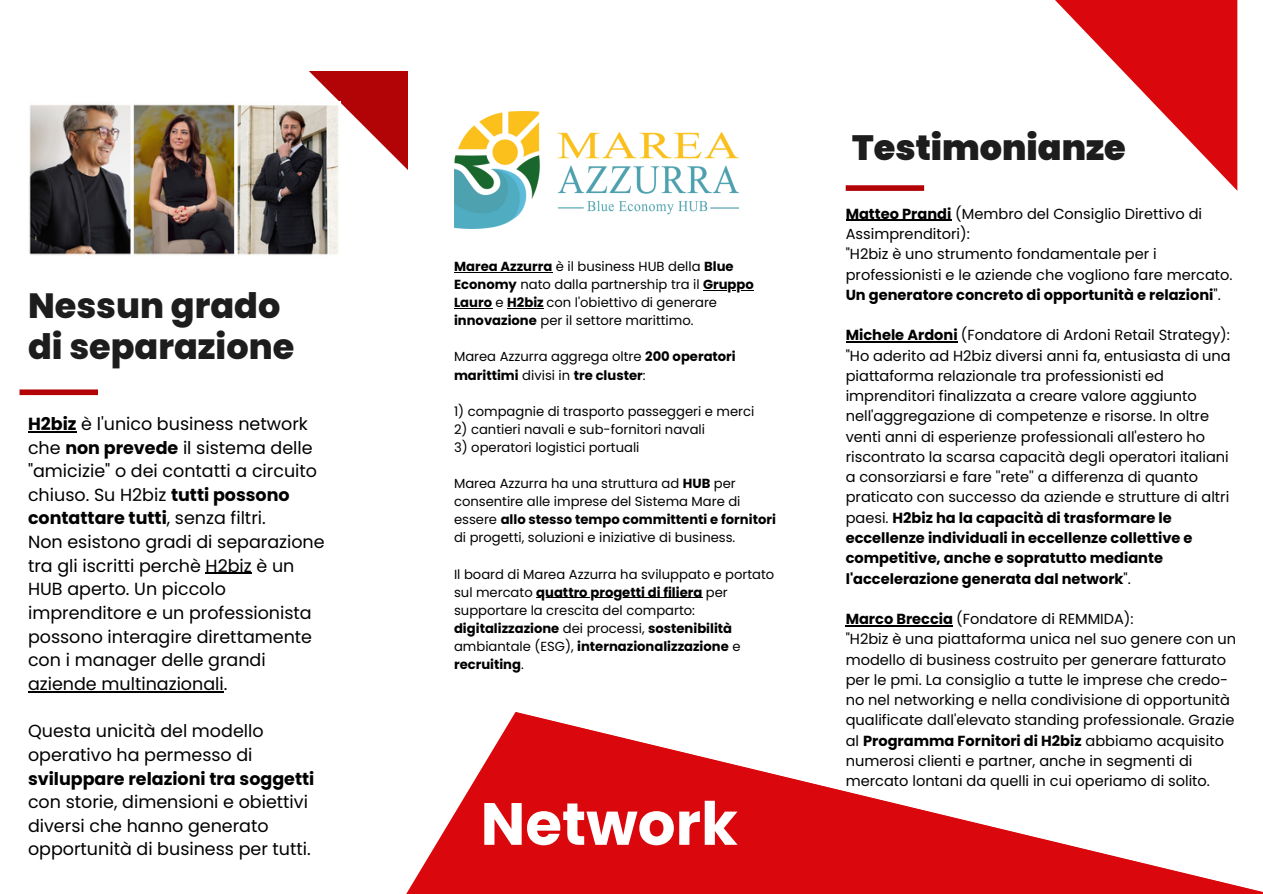
<style>
.page{position:relative;width:1263px;height:894px;background:#fff}
.page>*{position:absolute;margin:0;border:0;box-sizing:border-box;transform-origin:0 0}
.t1{font:700 59.55px "Poppins";color:#fff}
.t2{font:800 34.95px/41.5px "Poppins";color:#1d1d1d}
.t3{font:900 34.95px "Poppins";color:#1d1d1d}
.t4{font:17.55px/23.7px "Poppins";color:#000}
.t5{font:14.55px/20.2px "Poppins";color:#000}
.t6{font:13.2px/18.1px "Poppins";color:#000}
.s1{font-weight:700}
</style>
<div class="page">
<svg style="left:309px;top:71px;width:99px;height:99px"></svg>
<div style="left:20px;top:389px;width:78px;height:6px;background:#b20307"></div>
<hr style="left:28px;top:431px;width:49px;height:1px;background:#000">
<hr style="left:206px;top:572px;width:46px;height:2px;background:#000">
<hr style="left:28px;top:691px;width:196px;height:1px;background:#000">
<div style="left:846px;top:185px;width:78px;height:6px;background:#b20307"></div>
<svg style="left:407px;top:712px;width:856px;height:181px;fill:#da0c10"></svg>
<svg style="left:1055px;top:0;width:182px;height:191px"></svg>
<img style="left:454px;top:112px;width:285px;height:117px">
<img style="left:29px;top:102px;width:312px;height:153px">
<hr style="left:846px;top:220px;width:105px;height:1px;background:#000">
<hr style="left:846px;top:341px;width:112px;height:1px;background:#000">
<hr style="left:846px;top:625px;width:107px;height:1px;background:#000">
<hr style="left:454px;top:272px;width:98px;height:1px;background:#000">
<hr style="left:703px;top:290px;width:51px;height:1px;background:#000">
<hr style="left:454px;top:308px;width:38px;height:1px;background:#000">
<hr style="left:507px;top:308px;width:37px;height:1px;background:#000">
<hr style="left:536px;top:597px;width:166px;height:1px;background:#000">
<p class="t2" style="left:28px;top:285px;width:268px">Nessun grado di separazione</p>
<p class="t4" style="left:28px;top:412px;width:298px"><span class="s1">H2biz</span> è l'unico business network che <span class="s1">non prevede</span> il sistema delle "amicizie" o dei contatti a circuito chiuso. Su H2biz <span class="s1">tutti possono contattare tutti</span>, senza filtri.<br>Non esistono gradi di separazione tra gli iscritti perchè H2biz è un<br>HUB aperto. Un piccolo imprenditore e un professionista possono interagire direttamente con i manager delle grandi aziende multinazionali.</p>
<p class="t4" style="left:28px;top:719px;width:288px">Questa unicità del modello operativo ha permesso di <span class="s1">sviluppare relazioni tra soggetti </span>con storie, dimensioni e obiettivi diversi che hanno generato opportunità di business per tutti.</p>
<p class="t6" style="left:454px;top:257px;width:301px"><span class="s1">Marea Azzurra</span> è il business HUB della <span class="s1">Blue<br>Economy</span> nato dalla partnership tra il <span class="s1">Gruppo</span></p>
<p class="t6" style="left:454px;top:293px;width:265px"><span class="s1">Lauro</span> e <span class="s1">H2biz</span> con l'obiettivo di generare <span class="s1">innovazione</span> per il settore marittimo.</p>
<p class="t6" style="left:454px;top:347px;width:283px">Marea Azzurra aggrega oltre <span class="s1">200 operatori marittimi</span> divisi in <span class="s1">tre cluster</span>:</p>
<p class="t6" style="left:454px;top:402px;width:302px">1) compagnie di trasporto passeggeri e merci</p>
<p class="t6" style="left:454px;top:420px;width:252px">2) cantieri navali e sub-fornitori navali</p>
<p class="t6" style="left:454px;top:438px;width:187px">3) operatori logistici portuali</p>
<p class="t6" style="left:454px;top:474px;width:283px">Marea Azzurra ha una struttura ad <span class="s1">HUB</span> per</p>
<p class="t6" style="left:454px;top:492px;width:323px">consentire alle imprese del Sistema Mare di essere <span class="s1">allo stesso tempo committenti e fornitori </span>di progetti, soluzioni e iniziative di business.</p>
<p class="t6" style="left:454px;top:564px;width:322px">Il board di Marea Azzurra ha sviluppato e portato sul mercato <span class="s1">quattro progetti di filiera</span> per</p>
<p class="t6" style="left:454px;top:601px;width:288px">supportare la crescita del comparto: <span class="s1">digitalizzazione</span> dei processi, <span class="s1">sostenibilità </span>ambiantale (ESG), <span class="s1">internazionalizzazione</span> e <span class="s1">recruiting</span>.</p>
<h2 class="t1" style="left:481px;top:782px;width:259px">Network</h2>
<p class="t3" style="left:852px;top:124px;width:275px">Testimonianze</p>
<p class="t5" style="left:846px;top:203px;width:358px"><span class="s1">Matteo Prandi</span> (Membro del Consiglio Direttivo di<br>Assimprenditori):</p>
<p class="t5" style="left:846px;top:244px;width:388px">"H2biz è uno strumento fondamentale per i professionisti e le aziende che vogliono fare mercato.<br><span class="s1">Un generatore concreto di opportunità e relazioni</span>".</p>
<p class="t5" style="left:846px;top:325px;width:386px"><span class="s1">Michele Ardoni</span> (Fondatore di Ardoni Retail Strategy):</p>
<p class="t5" style="left:846px;top:345px;width:386px">"Ho aderito ad H2biz diversi anni fa, entusiasta di una piattaforma relazionale tra professionisti ed imprenditori finalizzata a creare valore aggiunto nell'aggregazione di competenze e risorse. In oltre venti anni di esperienze professionali all'estero ho riscontrato la scarsa capacità degli operatori italiani a consorziarsi e fare ''rete'' a differenza di quanto praticato con successo da aziende e strutture di altri paesi. <span class="s1">H2biz ha la capacità di trasformare le eccellenze individuali in eccellenze collettive e competitive, anche e sopratutto mediante l'accelerazione generata dal network</span>".</p>
<p class="t5" style="left:846px;top:608px;width:289px"><span class="s1">Marco Breccia</span> (Fondatore di REMMIDA):</p>
<p class="t5" style="left:846px;top:629px;width:392px">"H2biz è una piattaforma unica nel suo genere con un modello di business costruito per generare fatturato per le pmi. La consiglio a tutte le imprese che credo&shy;no nel networking e nella condivisione di opportunità qualificate dall'elevato standing professionale. Grazie al <span class="s1">Programma Fornitori di H2biz</span> abbiamo acquisito numerosi clienti e partner, anche in segmenti di mercato lontani da quelli in cui operiamo di solito.</p>
</div>
